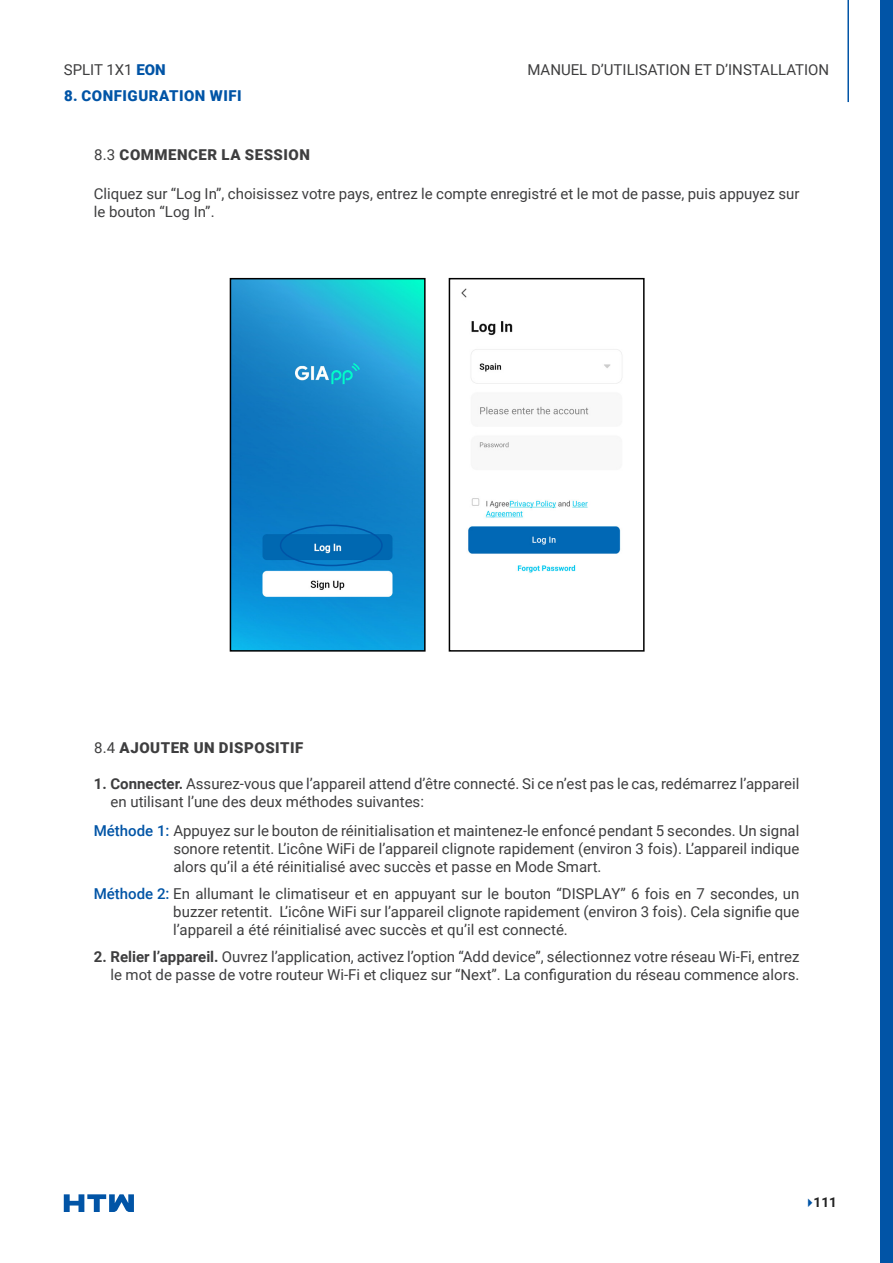
<style>
.page{position:relative;width:893px;height:1263px;background:#fff}
.page>*{position:absolute;margin:0;border:0;box-sizing:border-box;transform-origin:0 0}
.Text{font:15px/18px "Roboto";color:#3e3e3f}
.Head{font:900 15px "Roboto";letter-spacing:.035em;color:#3e3e3f}
.t1{font:900 15px "Roboto";letter-spacing:.035em;color:#0154a6}
.t2{font:700 13.5px "Roboto";color:#222}
.s1{font-weight:900;color:#0154a6}
.s2{font-weight:400}
.s3{font-weight:700}
.s4{font-weight:500;color:#0154a6}
.s5{color:#0154a6}
</style>
<div class="page">
<hr style="left:847px;top:0;width:2px;height:102px;background:#0154a6">
<div style="left:880px;top:0;width:13px;height:1263px;background:#0154a6"></div>
<svg style="left:64px;top:1194px;width:70px;height:18px"></svg>
<img style="left:233px;top:281px;width:190px;height:368px">
<div style="left:230px;top:278px;width:196px;height:374px;border:2px solid #000"></div>
<img style="left:461px;top:288px;width:161px;height:285px">
<div style="left:449px;top:278px;width:196px;height:374px;border:2px solid #000"></div>
<div style="left:280px;top:525px;width:103px;height:41px;border:2px solid #0154a6;border-radius:50%"></div>
<p class="Text" style="left:64px;top:60px;width:103px">SPLIT 1X1 <span class="s1">EON</span></p>
<p class="t1" style="left:64px;top:85px;width:179px">8. CONFIGURATION WIFI</p>
<p class="Text" style="left:527px;top:60px;width:303px">MANUEL D’UTILISATION ET D’INSTALLATION</p>
<p class="Head" style="left:94px;top:144px;width:217px"><span class="s2">8.3</span> COMMENCER LA SESSION</p>
<p class="Text" style="left:94px;top:184px;width:707px">Cliquez sur “Log In”, choisissez votre pays, entrez le compte enregistré et le mot de passe, puis appuyez sur le bouton “Log In”.</p>
<p class="Head" style="left:94px;top:737px;width:211px"><span class="s2">8.4</span> AJOUTER UN DISPOSITIF</p>
<p class="Text" style="left:111px;top:774px;width:690px;text-indent:-17px"><span class="s3">1. Connecter.</span> Assurez-vous que l’appareil attend d’être connecté. Si ce n’est pas le cas, redémarrez l’appareil en utilisant l’une des deux méthodes suivantes:</p>
<p class="Text" style="left:173px;top:821px;width:628px;text-align:justify;text-indent:-80px"><span class="s4">Méthode 1:</span> Appuyez sur le bouton de réinitialisation et maintenez-le enfoncé pendant 5 secondes. Un signal sonore retentit. L’icône WiFi de l’appareil clignote rapidement (environ 3 fois). L’appareil indique alors qu’il a été réinitialisé avec succès et passe en Mode Smart.</p>
<p class="Text" style="left:173px;top:884px;width:628px;text-align:justify;text-indent:-80px"><span class="s4">Méthode 2:</span> En allumant le climatiseur et en appuyant sur le bouton “DISPLAY” 6 fois en 7 secondes, un buzzer retentit. L’icône WiFi sur l’appareil clignote rapidement (environ 3 fois). Cela signifie que l’appareil a été réinitialisé avec succès et qu’il est connecté.</p>
<p class="Text" style="left:94px;top:947px;width:707px;text-align:right"><span class="s3">2. Relier l’appareil.</span> Ouvrez l’application, activez l’option “Add device”, sélectionnez votre réseau Wi-Fi, entrez le mot de passe de votre routeur Wi-Fi et cliquez sur “Next”. La configuration du réseau commence alors.</p>
<p class="t2" style="left:803px;top:1193px;width:35px"><span class="s5">✔</span>111</p>
</div>
